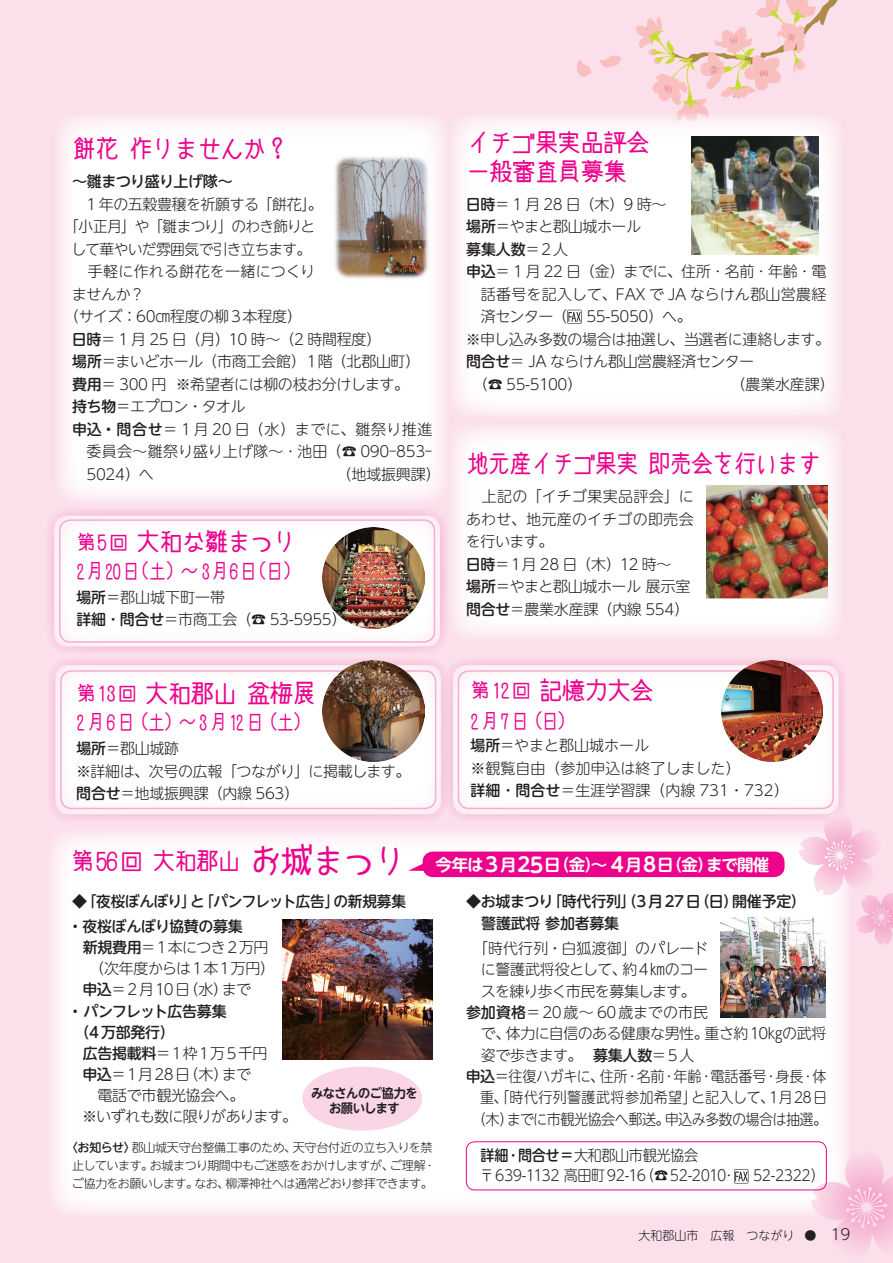
<style>
.page{position:relative;width:893px;height:1263px;background:#fbdfeb}
.page>*{position:absolute;margin:0;border:0;box-sizing:border-box;transform-origin:0 0}
.見出し{font:24px "cinecaption";letter-spacing:-.05em;color:#ed028c}
.標準{font:24px "cinecaption";letter-spacing:-.05em;color:#ed028c;scale:.94 1}
.見出し-2{font:22.95px "cinecaption";letter-spacing:-.05em;color:#ed028c}
.標準-2{font:19.2px "cinecaption";letter-spacing:.165em;color:#ed028c;scale:.87 1}
.本文{font:19.2px "cinecaption";letter-spacing:.1em;color:#ed028c;scale:.87 1}
.t1{font:700 16.5px "UD Shin M Go Pr 6 De";letter-spacing:-.045em;color:#fff}
.標準-3{font:300 15px/22.5px "UD Shin M Go Pr 6";letter-spacing:-.02em;color:#231f20;text-align:justify}
.本文-2{font:300 15px/21.3px "UD Shin M Go Pr 6";letter-spacing:-.03em;color:#231f20;text-align:center}
.本文-3{font:500 15px "UD Shin M Go Pr 6";letter-spacing:-.02em;color:#231f20}
.標準-4{font:300 15px/22.5px "UD Shin M Go Pr 6";letter-spacing:-.04em;color:#231f20}
.標準-5{font:300 15px "UD Shin M Go Pr 6";color:#231f20}
.本文-4{font:300 15px "UD Shin M Go Pr 6";letter-spacing:-.03em;color:#231f20;scale:.94 1}
.標準-6{font:300 15px/22.5px "UD Shin M Go Pr 6";letter-spacing:.01em;color:#231f20}
.標準-7{font:500 15px "UD Shin M Go Pr 6";letter-spacing:-.025em;color:#231f20}
.本文-5{font:300 15px "UD Shin M Go Pr 6";letter-spacing:.02em;color:#231f20}
.本文-6{font:500 15px "UD Shin M Go Pr 6";letter-spacing:-.045em;color:#231f20}
.本文-7{font:300 15px "UD Shin Go Pr 6";color:#231f20}
.本文-8{font:700 12.9px "UD Shin M Go Pr 6 De";letter-spacing:-.04em;color:#231f20;scale:.95 1}
.本文-9{font:300 12px/18px "UD Shin M Go Pr 6";letter-spacing:-.03em;color:#231f20;text-align:center}
.本文-10{font:300 12px "UD Shin M Go Pr 6";color:#231f20}
.s1{font-weight:500}
.s2{font-size:19.2px}
.s3{font-family:"UD Shin M Go Pr 6";font-weight:500}
.s4{font-family:"UD Shin M Go Pr 6"}
.s5{font-weight:300}
.s6{font-size:32.7px}
.s7{font-size:19.8px}
.s8{font-size:20.7px}
.s9{font-size:15px}
</style>
<div class="page">
<svg style="left:577px;top:60px;width:15px;height:17px"></svg>
<svg style="left:600px;top:56px;width:22px;height:11px"></svg>
<svg style="left:636px;top:0;width:202px;height:113px"></svg>
<div style="left:51px;top:512px;width:393px;height:138px;background:#fff;border-radius:17px"></div>
<div style="left:47px;top:508px;width:400px;height:146px;border:8px solid #f5adce;border-radius:17px"></div>
<div style="left:59px;top:519px;width:376px;height:124px;border:2px solid #f5adce;border-radius:11px"></div>
<div style="left:52px;top:661px;width:393px;height:157px;background:#fff;border-radius:17px"></div>
<div style="left:48px;top:658px;width:401px;height:164px;border:8px solid #f5adce;border-radius:17px"></div>
<div style="left:60px;top:670px;width:376px;height:139px;border:2px solid #f5adce;border-radius:11px"></div>
<div style="left:449px;top:661px;width:393px;height:157px;background:#fff;border-radius:17px"></div>
<div style="left:445px;top:658px;width:401px;height:164px;border:8px solid #f5adce;border-radius:17px"></div>
<div style="left:458px;top:670px;width:376px;height:139px;border:2px solid #f5adce;border-radius:11px"></div>
<div style="left:55px;top:113px;width:395px;height:391px;background:#fff;border-radius:17px"></div>
<div style="left:48px;top:829px;width:802px;height:388px;background:#fff;border-radius:17px"></div>
<div style="left:449px;top:113px;width:394px;height:305px;background:#fff;border-radius:17px"></div>
<svg style="left:449px;top:424px;width:394px;height:217px;background:#fdf9fb"></svg>
<svg style="left:567px;top:310px;width:15px;height:14px"></svg>
<img style="left:335px;top:156px;width:94px;height:123px">
<img style="left:691px;top:136px;width:128px;height:119px">
<img style="left:706px;top:486px;width:121px;height:112px">
<img style="left:721px;top:660px;width:102px;height:101px">
<img style="left:323px;top:660px;width:101px;height:101px">
<img style="left:323px;top:527px;width:101px;height:102px">
<img style="left:282px;top:919px;width:151px;height:140px">
<img style="left:721px;top:917px;width:105px;height:100px">
<svg style="left:811px;top:1149px;width:82px;height:103px"></svg>
<svg style="left:799px;top:813px;width:94px;height:132px"></svg>
<svg style="left:734px;top:1169px;width:14px;height:14px"></svg>
<div style="left:466px;top:1141px;width:361px;height:49px;border:1px solid #ed028c;border-radius:9px"></div>
<div style="left:423px;top:851px;width:361px;height:26px;background:#ed028c;border-radius:10px"></div>
<svg style="left:408px;top:860px;width:16px;height:11px"></svg>
<div style="left:302px;top:1066px;width:120px;height:65px;background:#fad5e5;border-radius:50%"></div>
<p class="見出し" style="left:72px;top:136px;width:219px">餅花 作りませんか？</p>
<p class="標準-7" style="left:72px;top:169px;width:160px">～雛まつり盛り上げ隊～</p>
<p class="標準-4" style="left:71px;top:192px;width:253px">　1 年の五穀豊穣を祈願する｢餅花｣。｢小正月｣や｢雛まつり」のわき飾りとして華やいだ雰囲気で引き立ちます。</p>
<p class="標準-6" style="left:72px;top:259px;width:245px">　手軽に作れる餅花を一緒につくりませんか？　</p>
<p class="標準-3" style="left:64px;top:304px;width:239px">（サイズ：60㎝程度の柳３本程度）</p>
<p class="標準-3" style="left:72px;top:327px;width:311px"><span class="s1">日時</span>＝ 1 月 25 日（月）10 時～（2 時間程度）</p>
<p class="標準-3" style="left:72px;top:349px;width:349px"><span class="s1">場所</span>＝まいどホール（市商工会館）１階（北郡山町）</p>
<p class="標準-3" style="left:72px;top:372px;width:338px"><span class="s1">費用</span>＝ 300 円 ※希望者には柳の枝お分けします。</p>
<p class="標準-3" style="left:72px;top:394px;width:175px"><span class="s1">持ち物</span>＝エプロン・タオル</p>
<p class="標準-3" style="left:87px;top:417px;width:347px;text-indent:-15px"><span class="s1">申込・問合せ</span>＝ 1 月 20 日（水）までに、雛祭り推進委員会～雛祭り盛り上げ隊～･池田（☎ 090-853- 5024）へ</p>
<p class="標準-3" style="left:337px;top:462px;width:105px">（地域振興課）</p>
<p class="見出し" style="left:77px;top:529px;width:222px"><span class="s2">第 5回</span> 大和な雛まつり</p>
<p class="本文" style="left:77px;top:560px;width:258px">2月20日（土）～ 3月6日（日）</p>
<p class="本文-7" style="left:76px;top:585px;width:150px"><span class="s3">場所</span><span class="s4">＝</span>郡山城下町一帯</p>
<p class="標準-3" style="left:76px;top:607px;width:271px"><span class="s1">詳細･問合せ</span>＝市商工会（☎ 53-5955）</p>
<p class="見出し" style="left:77px;top:680px;width:241px"><span class="s2">第 13回</span> 大和郡山 盆梅展</p>
<p class="標準-2" style="left:76px;top:712px;width:269px">2月 6 日（土）～ 3月 12 日（土）</p>
<p class="標準-3" style="left:76px;top:736px;width:104px"><span class="s1">場所</span>＝郡山城跡</p>
<p class="標準-3" style="left:76px;top:759px;width:336px">※詳細は、次号の広報｢つながり｣に掲載します。</p>
<p class="標準-3" style="left:76px;top:781px;width:224px"><span class="s1">問合せ</span>＝地域振興課（内線 563）</p>
<p class="見出し" style="left:466px;top:129px;width:185px">イチゴ果実品評会</p>
<p class="見出し" style="left:466px;top:158px;width:162px">一般審査員募集</p>
<p class="標準-3" style="left:466px;top:192px;width:200px"><span class="s1">日時</span>＝ 1 月 28 日（木）9 時～</p>
<p class="標準-3" style="left:466px;top:214px;width:176px"><span class="s1">場所</span>＝やまと郡山城ホール</p>
<p class="標準-7" style="left:466px;top:236px;width:103px">募集人数<span class="s5">＝２人</span></p>
<p class="標準-3" style="left:481px;top:259px;width:347px;text-indent:-15px"><span class="s1">申込</span>＝ 1 月 22 日（金）までに、住所･名前･年齢･電話番号を記入して、FAX で JA ならけん郡山営農経済センター（</p>
<p class="標準-3" style="left:586px;top:304px;width:107px">55-5050）へ。</p>
<p class="標準-3" style="left:466px;top:327px;width:366px">※申し込み多数の場合は抽選し、当選者に連絡します。</p>
<p class="標準-3" style="left:466px;top:349px;width:290px"><span class="s1">問合せ</span>＝ JA ならけん郡山営農経済センター</p>
<p class="標準-3" style="left:466px;top:372px;width:117px">　（☎ 55-5100）</p>
<p class="標準-3" style="left:731px;top:372px;width:105px">（農業水産課）</p>
<p class="標準" style="left:466px;top:450px;width:378px">地元産イチゴ果実即売会を行います</p>
<p class="標準-3" style="left:466px;top:484px;width:229px">　上記の｢イチゴ果実品評会｣にあわせ、地元産のイチゴの即売会を行います。</p>
<p class="標準-3" style="left:466px;top:552px;width:206px"><span class="s1">日時</span>＝１月 28 日（木）12 時～</p>
<p class="標準-3" style="left:466px;top:574px;width:226px"><span class="s1">場所</span>＝やまと郡山城ホール 展示室</p>
<p class="標準-3" style="left:466px;top:597px;width:224px"><span class="s1">問合せ</span>＝農業水産課（内線 554）</p>
<p class="見出し" style="left:471px;top:677px;width:185px"><span class="s2">第 12回</span> 記憶力大会</p>
<p class="標準-2" style="left:470px;top:710px;width:120px">2月 7日（日）</p>
<p class="標準-5" style="left:470px;top:733px;width:180px"><span class="s1">場所</span>＝やまと郡山城ホール</p>
<p class="標準-5" style="left:471px;top:756px;width:271px">※観覧自由（参加申込は終了しました）</p>
<p class="標準-5" style="left:471px;top:778px;width:320px"><span class="s1">詳細･問合せ</span>＝生涯学習課（内線 731・732）</p>
<p class="見出し-2" style="left:71px;top:848px;width:337px">第 56回 大和郡山 <span class="s6">お城まつり</span></p>
<p class="本文-3" style="left:72px;top:889px;width:335px">◆｢夜桜ぼんぼり｣と｢パンフレット広告｣の新規募集</p>
<p class="本文-3" style="left:68px;top:914px;width:176px">・夜桜ぼんぼり協賛の募集</p>
<p class="本文-2" style="left:83px;top:936px;width:187px"><span class="s1">新規費用</span>＝1本につき2万円</p>
<p class="本文-2" style="left:89px;top:957px;width:187px">（次年度からは1本1万円）</p>
<p class="本文-2" style="left:82px;top:978px;width:170px"><span class="s1">申込</span>＝2月10日（水）まで</p>
<p class="本文-6" style="left:68px;top:998px;width:160px">・パンフレット広告募集</p>
<p class="本文-3" style="left:75px;top:1019px;width:102px">（4万部発行）</p>
<p class="本文-5" style="left:83px;top:1040px;width:186px"><span class="s1">広告掲載料</span>＝1枠1万５千円</p>
<p class="本文-2" style="left:82px;top:1062px;width:170px"><span class="s1">申込</span>＝1月28日（木）まで</p>
<p class="本文-2" style="left:98px;top:1083px;width:148px">電話で市観光協会へ。</p>
<p class="本文-2" style="left:82px;top:1104px;width:216px">※いずれも数に限りがあります。</p>
<p class="本文-9" style="left:66px;top:1138px;width:369px"><span class="s1">〈お知らせ〉</span>郡山城天守台整備工事のため、天守台付近の立ち入りを禁止しています。お城まつり期間中もご迷惑をおかけしますが、ご理解･ご協力をお願いします。なお、柳澤神社へは通常どおり参拝できます。</p>
<p class="t1" style="left:436px;top:851px;width:335px">今年は<span class="s7">3</span>月<span class="s7">2</span><span class="s8">5</span>日（金）～ <span class="s7">4</span> 月<span class="s7">8</span>日（金）まで開催</p>
<p class="本文-3" style="left:466px;top:889px;width:341px">◆お城まつり「時代行列」（3月27日（日）開催予定）</p>
<p class="本文-3" style="left:466px;top:910px;width:154px">　警護武将参加者募集</p>
<p class="本文-2" style="left:473px;top:937px;width:237px">「時代行列・白狐渡御｣ のパレードに警護武将役として、約４㎞のコースを練り歩く市民を募集します。</p>
<p class="本文-2" style="left:481px;top:1001px;width:347px;text-align:left;text-indent:-15px"><span class="s1">参加資格</span>＝20歳～ 60歳までの市民<br>で、体力に自信のある健康な男性。重さ約10㎏の武将姿で歩きます。　<span class="s1">募集人数</span>＝5人</p>
<p class="本文-2" style="left:466px;top:1065px;width:363px;text-align:right"><span class="s1">申込</span>＝往復ハガキに、住所･名前･年齢･電話番号･身長･体重、｢時代行列警護武将参加希望｣と記入して、1月28日（木）までに市観光協会へ郵送。申込み多数の場合は抽選。</p>
<p class="本文-8" style="left:311px;top:1082px;width:114px">みなさんのご協力を</p>
<p class="本文-8" style="left:329px;top:1097px;width:76px">お願いします</p>
<p class="本文-4" style="left:467px;top:1143px;width:248px"><span class="s1">　詳細･問合せ=</span>大和郡山市観光協会</p>
<p class="本文-4" style="left:467px;top:1163px;width:285px">　〒639-1132 高田町 92-16（☎ 52-2010･</p>
<p class="本文-4" style="left:753px;top:1163px;width:77px">52-2322）</p>
<p class="本文-10" style="left:638px;top:1226px;width:214px">大和郡山市 広報　つながり ● <span class="s9">19</span></p>
</div>
